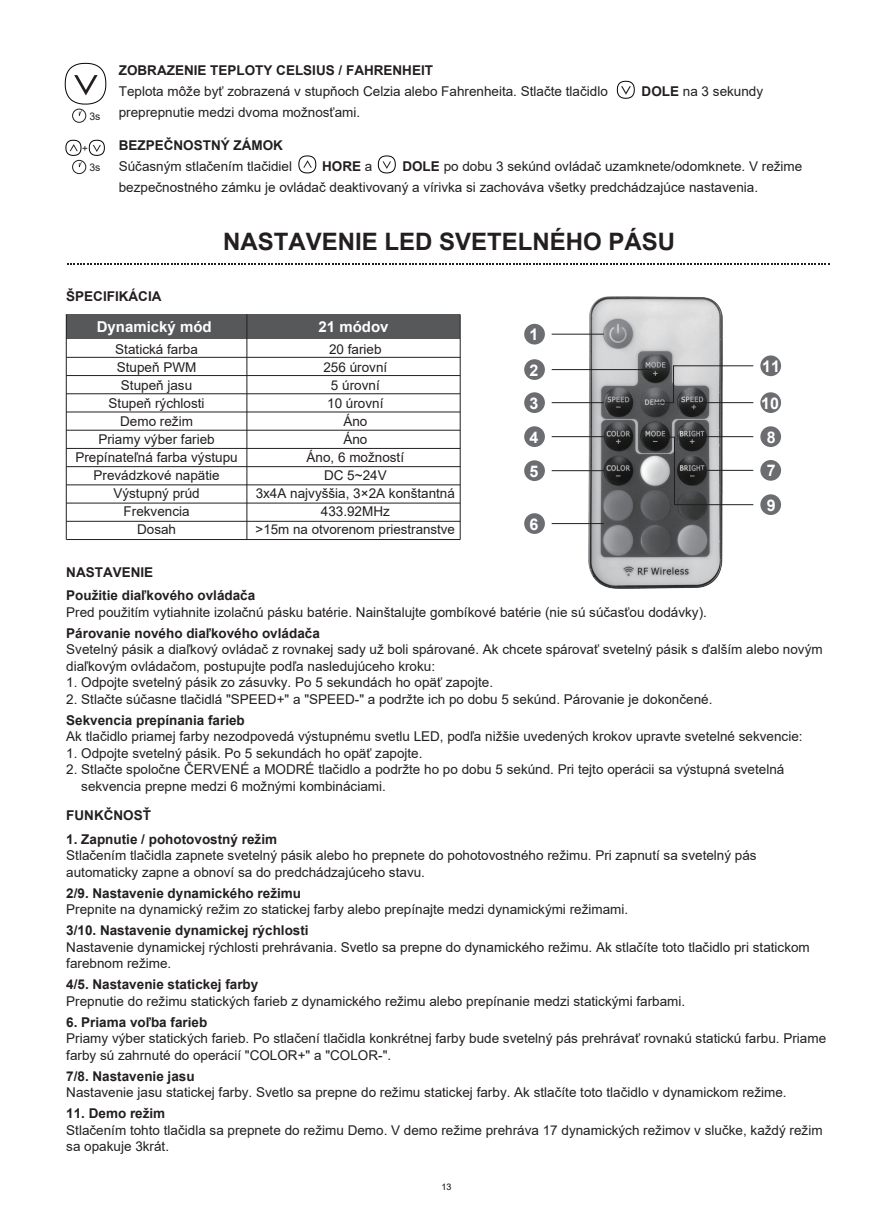
<style>
.page{position:relative;width:893px;height:1212px;background:#fff}
.page>*{position:absolute;margin:0;border:0;box-sizing:border-box;transform-origin:0 0}
.t1{font:700 24px "Arial";color:#231f20}
.t2{font:700 16.05px/33.8px "Arial";color:#fff;text-align:justify}
.t3{font:700 15px "Arial";color:#fff}
.t4{font:13.5px/18px "Arial";color:#231f20}
.t5{font:700 13.5px/23.2px "Arial";color:#231f20}
.t6{font:12px "Arial Narrow";color:#231f20}
.t7{font:10.5px "Arial";color:#231f20}
.t8{font:9px "Arial";color:#100e0d}
.s1{font-weight:700}
.s2{font-weight:400}
</style>
<div class="page">
<svg style="left:67px;top:263px;width:762px;height:1px"></svg>
<svg style="left:298px;top:155px;width:18px;height:18px"></svg>
<svg style="left:378px;top:155px;width:18px;height:18px"></svg>
<svg style="left:617px;top:81px;width:18px;height:18px"></svg>
<div style="left:72px;top:109px;width:14px;height:14px;border:1px solid #231f20;border-radius:50%"></div>
<div style="left:72px;top:160px;width:14px;height:14px;border:1px solid #231f20;border-radius:50%"></div>
<svg style="left:65px;top:140px;width:17px;height:27px"></svg>
<svg style="left:89px;top:140px;width:16px;height:16px"></svg>
<svg style="left:65px;top:63px;width:41px;height:53px"></svg>
<img style="left:588px;top:296px;width:134px;height:293px">
<hr style="left:552px;top:334px;width:52px;height:1px;background:#231f20">
<hr style="left:552px;top:402px;width:52px;height:1px;background:#231f20">
<hr style="left:552px;top:436px;width:52px;height:1px;background:#231f20">
<hr style="left:552px;top:470px;width:52px;height:1px;background:#231f20">
<hr style="left:552px;top:523px;width:52px;height:1px;background:#231f20">
<hr style="left:552px;top:369px;width:100px;height:1px;background:#231f20">
<svg style="left:655px;top:436px;width:99px;height:69px"></svg>
<hr style="left:701px;top:470px;width:52px;height:1px;background:#231f20">
<hr style="left:701px;top:436px;width:52px;height:1px;background:#231f20">
<svg style="left:655px;top:365px;width:99px;height:38px"></svg>
<div style="left:524px;top:324px;width:21px;height:20px;background:#6c6d70;border-radius:50%"></div>
<div style="left:524px;top:359px;width:21px;height:21px;background:#6c6d70;border-radius:50%"></div>
<div style="left:524px;top:392px;width:21px;height:21px;background:#6c6d70;border-radius:50%"></div>
<div style="left:524px;top:426px;width:21px;height:21px;background:#6c6d70;border-radius:50%"></div>
<div style="left:524px;top:460px;width:21px;height:21px;background:#6c6d70;border-radius:50%"></div>
<div style="left:524px;top:513px;width:21px;height:21px;background:#6c6d70;border-radius:50%"></div>
<div style="left:760px;top:494px;width:21px;height:21px;background:#6c6d70;border-radius:50%"></div>
<div style="left:760px;top:460px;width:21px;height:21px;background:#6c6d70;border-radius:50%"></div>
<div style="left:760px;top:426px;width:21px;height:21px;background:#6c6d70;border-radius:50%"></div>
<div style="left:760px;top:392px;width:21px;height:21px;background:#6c6d70;border-radius:50%"></div>
<div style="left:760px;top:355px;width:21px;height:21px;background:#6c6d70;border-radius:50%"></div>
<div style="left:66px;top:314px;width:394px;height:25px;background:#57585a"></div>
<hr style="left:247px;top:314px;width:1px;height:225px;background:#231f20">
<hr style="left:460px;top:314px;width:1px;height:225px;background:#231f20">
<hr style="left:66px;top:314px;width:1px;height:225px;background:#231f20">
<hr style="left:66px;top:357px;width:394px;height:1px;background:#231f20">
<hr style="left:66px;top:375px;width:394px;height:1px;background:#231f20">
<hr style="left:66px;top:393px;width:394px;height:1px;background:#231f20">
<hr style="left:66px;top:412px;width:394px;height:1px;background:#231f20">
<hr style="left:66px;top:430px;width:394px;height:1px;background:#231f20">
<hr style="left:66px;top:448px;width:394px;height:1px;background:#231f20">
<hr style="left:66px;top:466px;width:394px;height:1px;background:#231f20">
<hr style="left:66px;top:484px;width:394px;height:1px;background:#231f20">
<hr style="left:66px;top:503px;width:394px;height:1px;background:#231f20">
<hr style="left:66px;top:521px;width:394px;height:1px;background:#231f20">
<hr style="left:66px;top:539px;width:394px;height:1px;background:#231f20">
<p class="t7" style="left:89px;top:109px;width:13px">3s</p>
<p class="t6" style="left:82px;top:139px;width:7px">+</p>
<p class="t7" style="left:89px;top:160px;width:13px">3s</p>
<p class="t5" style="left:119px;top:59px;width:316px">ZOBRAZENIE TEPLOTY CELSIUS / FAHRENHEIT</p>
<p class="t4" style="left:119px;top:82px;width:491px">Teplota môže byť zobrazená v stupňoch Celzia alebo Fahrenheita. Stlačte tlačidlo</p>
<p class="t4" style="left:642px;top:82px;width:123px"><span class="s1">DOLE</span> na 3 sekundy</p>
<p class="t4" style="left:119px;top:103px;width:243px">preprepnutie medzi dvoma možnosťami.</p>
<p class="t5" style="left:119px;top:134px;width:166px">BEZPEČNOSTNÝ ZÁMOK</p>
<p class="t4" style="left:119px;top:157px;width:175px">Súčasným stlačením tlačidiel</p>
<p class="t5" style="left:322px;top:155px;width:52px">HORE <span class="s2">a</span></p>
<p class="t4" style="left:119px;top:156px;width:685px;line-height:21px;text-indent:284px"><span class="s1">DOLE</span> po dobu 3 sekúnd ovládač uzamknete/odomknete. V režime bezpečnostného zámku je ovládač deaktivovaný a vírivka si zachováva všetky predchádzajúce nastavenia.</p>
<h1 class="t1" style="left:223px;top:225px;width:454px">NASTAVENIE LED SVETELNÉHO PÁSU</h1>
<p class="t5" style="left:66px;top:284px;width:97px">ŠPECIFIKÁCIA</p>
<p class="t3" style="left:97px;top:316px;width:117px">Dynamický mód</p>
<p class="t3" style="left:319px;top:316px;width:72px">21 módov</p>
<p class="t4" style="left:75px;top:340px;width:164px;text-align:center">Statická farba<br>Stupeň PWM<br>Stupeň jasu<br>Stupeň rýchlosti<br>Demo režim<br>Priamy výber farieb<br>Prepínateľná farba výstupu<br>Prevádzkové napätie<br>Výstupný prúd<br>Frekvencia<br>Dosah</p>
<p class="t4" style="left:256px;top:340px;width:201px;text-align:center">20 farieb<br>256 úrovní<br>5 úrovní<br>10 úrovní<br>Áno<br>Áno<br>Áno, 6 možností<br>DC 5~24V<br>3x4A najvyššia, 3×2A konštantná<br>433.92MHz<br>&gt;15m na otvorenom priestranstve</p>
<p class="t2" style="left:530px;top:318px;width:10px">1</p>
<p class="t2" style="left:530px;top:353px;width:10px">2<br>3<br>4<br>5</p>
<p class="t2" style="left:530px;top:507px;width:10px">6</p>
<p class="t2" style="left:762px;top:349px;width:19px">11</p>
<p class="t2" style="left:761px;top:386px;width:19px">10</p>
<p class="t2" style="left:767px;top:420px;width:10px">8</p>
<p class="t2" style="left:767px;top:454px;width:10px">7</p>
<p class="t2" style="left:767px;top:488px;width:10px">9</p>
<p class="t5" style="left:66px;top:561px;width:191px">NASTAVENIE<br>Použitie diaľkového ovládača</p>
<p class="t4" style="left:66px;top:603px;width:642px">Pred použitím vytiahnite izolačnú pásku batérie. Nainštalujte gombíkové batérie (nie sú súčasťou dodávky).</p>
<p class="t5" style="left:66px;top:621px;width:255px">Párovanie nového diaľkového ovládača</p>
<p class="t4" style="left:66px;top:641px;width:758px;line-height:16.5px">Svetelný pásik a diaľkový ovládač z rovnakej sady už boli spárované. Ak chcete spárovať svetelný pásik s ďalším alebo novým diaľkovým ovládačom, postupujte podľa nasledujúceho kroku:</p>
<p class="t4" style="left:66px;top:673px;width:428px">1. Odpojte svetelný pásik zo zásuvky. Po 5 sekundách ho opäť zapojte.</p>
<p class="t4" style="left:66px;top:690px;width:648px">2. Stlačte súčasne tlačidlá "SPEED+" a "SPEED-" a podržte ich po dobu 5 sekúnd. Párovanie je dokončené.</p>
<p class="t5" style="left:66px;top:708px;width:180px">Sekvencia prepínania farieb</p>
<p class="t4" style="left:66px;top:727px;width:738px">Ak tlačidlo priamej farby nezodpovedá výstupnému svetlu LED, podľa nižšie uvedených krokov upravte svetelné sekvencie:</p>
<p class="t4" style="left:66px;top:744px;width:358px">1. Odpojte svetelný pásik. Po 5 sekundách ho opäť zapojte.</p>
<p class="t4" style="left:81px;top:761px;width:705px;line-height:16.5px;text-indent:-15px">2. Stlačte spoločne ČERVENÉ a MODRÉ tlačidlo a podržte ho po dobu 5 sekúnd. Pri tejto operácii sa výstupná svetelná sekvencia prepne medzi 6 možnými kombináciami.</p>
<p class="t5" style="left:66px;top:804px;width:86px">FUNKČNOSŤ</p>
<p class="t5" style="left:66px;top:827px;width:212px">1. Zapnutie / pohotovostný režim</p>
<p class="t4" style="left:66px;top:847px;width:692px;line-height:16.5px">Stlačením tlačidla zapnete svetelný pásik alebo ho prepnete do pohotovostného režimu. Pri zapnutí sa svetelný pás automaticky zapne a obnoví sa do predchádzajúceho stavu.</p>
<p class="t5" style="left:66px;top:881px;width:236px">2/9. Nastavenie dynamického režimu</p>
<p class="t4" style="left:66px;top:900px;width:563px">Prepnite na dynamický režim zo statickej farby alebo prepínajte medzi dynamickými režimami.</p>
<p class="t5" style="left:66px;top:919px;width:244px">3/10. Nastavenie dynamickej rýchlosti</p>
<p class="t4" style="left:66px;top:938px;width:745px;line-height:16.5px">Nastavenie dynamickej rýchlosti prehrávania. Svetlo sa prepne do dynamického režimu. Ak stlačíte toto tlačidlo pri statickom farebnom režime.</p>
<p class="t5" style="left:66px;top:973px;width:194px">4/5. Nastavenie statickej farby</p>
<p class="t4" style="left:66px;top:992px;width:620px">Prepnutie do režimu statických farieb z dynamického režimu alebo prepínanie medzi statickými farbami.</p>
<p class="t5" style="left:66px;top:1010px;width:143px">6. Priama voľba farieb</p>
<p class="t4" style="left:66px;top:1030px;width:761px;line-height:16.5px">Priamy výber statických farieb. Po stlačení tlačidla konkrétnej farby bude svetelný pás prehrávať rovnakú statickú farbu. Priame farby sú zahrnuté do operácií "COLOR+" a "COLOR-".</p>
<p class="t5" style="left:66px;top:1064px;width:130px">7/8. Nastavenie jasu</p>
<p class="t4" style="left:66px;top:1083px;width:722px">Nastavenie jasu statickej farby. Svetlo sa prepne do režimu statickej farby. Ak stlačíte toto tlačidlo v dynamickom režime.</p>
<p class="t5" style="left:66px;top:1102px;width:101px">11. Demo režim</p>
<p class="t4" style="left:66px;top:1121px;width:758px;line-height:16.5px">Stlačením tohto tlačidla sa prepnete do režimu Demo. V demo režime prehráva 17 dynamických režimov v slučke, každý režim sa opakuje 3krát.</p>
<p class="t8" style="left:441px;top:1180px;width:12px">13</p>
</div>
